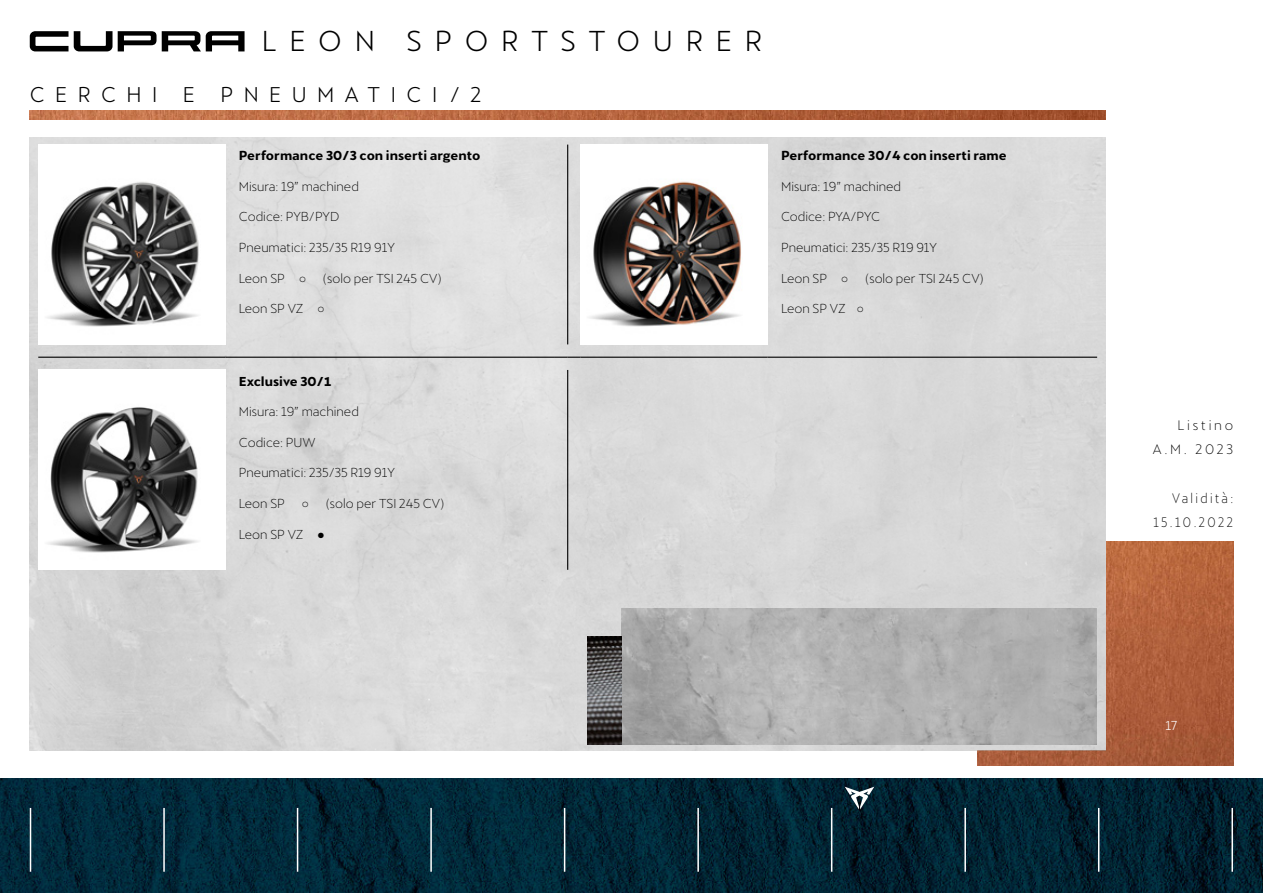
<style>
.page{position:relative;width:1263px;height:893px;background:#fff}
.page>*{position:absolute;margin:0;border:0;box-sizing:border-box;transform-origin:0 0}
.t1{font:28.35px "Cupra";letter-spacing:.45em;color:#000}
.t2{font:21px "Cupra";letter-spacing:.5em;color:#000}
.t3{font:300 13.5px/24px "Cupra";letter-spacing:.2em;color:#000;text-align:right;scale:.9 1}
.t4{font:300 13.5px/24px "Cupra";letter-spacing:.2em;color:#000;text-align:right}
.t5{font:300 12.75px "Cupra";color:#000}
.t6{font:700 12.75px "Cupra";color:#000}
.t7{font:12.75px "Cupra";color:#fff}
.s1{font-family:"Arial";font-weight:400}
</style>
<div class="page">
<img style="left:977px;top:542px;width:256px;height:223px">
<img style="left:30px;top:111px;width:1076px;height:8px">
<img style="left:30px;top:138px;width:1076px;height:612px">
<img style="left:622px;top:608px;width:474px;height:136px">
<img style="left:587px;top:636px;width:35px;height:108px">
<img style="left:0;top:778px;width:1263px;height:115px">
<hr style="left:30px;top:808px;width:1px;height:64px;background:#fff">
<hr style="left:163px;top:808px;width:2px;height:64px;background:#fff">
<hr style="left:297px;top:808px;width:1px;height:64px;background:#fff">
<hr style="left:430px;top:808px;width:2px;height:64px;background:#fff">
<hr style="left:564px;top:808px;width:1px;height:64px;background:#fff">
<hr style="left:697px;top:808px;width:2px;height:64px;background:#fff">
<hr style="left:831px;top:808px;width:1px;height:64px;background:#fff">
<hr style="left:964px;top:808px;width:2px;height:64px;background:#fff">
<hr style="left:1098px;top:808px;width:1px;height:64px;background:#fff">
<hr style="left:1231px;top:808px;width:2px;height:64px;background:#fff">
<svg style="left:845px;top:787px;width:29px;height:22px"></svg>
<svg style="left:30px;top:31px;width:215px;height:20px"></svg>
<hr style="left:567px;top:145px;width:1px;height:199px;background:#000">
<hr style="left:38px;top:357px;width:187px;height:1px;background:#000">
<hr style="left:225px;top:357px;width:330px;height:1px;background:#000">
<svg style="left:555px;top:357px;width:25px;height:1px"></svg>
<hr style="left:580px;top:357px;width:187px;height:1px;background:#000">
<hr style="left:767px;top:357px;width:330px;height:1px;background:#000">
<hr style="left:567px;top:370px;width:1px;height:200px;background:#000">
<img style="left:38px;top:145px;width:187px;height:199px">
<img style="left:580px;top:145px;width:187px;height:199px">
<img style="left:38px;top:370px;width:187px;height:200px">
<h1 class="t1" style="left:262px;top:16px;width:502px">LEON SPORTSTOURER</h1>
<h2 class="t2" style="left:30px;top:76px;width:453px">CERCHI E PNEUMATICI/2</h2>
<p class="t6" style="left:239px;top:148px;width:243px">Performance 30/3 con inserti argento</p>
<p class="t5" style="left:239px;top:175px;width:122px">Misura: 19” machined</p>
<p class="t5" style="left:239px;top:206px;width:102px">Codice: PYB/PYD</p>
<p class="t5" style="left:239px;top:236px;width:157px">Pneumatici: 235/35 R19 91Y</p>
<p class="t5" style="left:239px;top:267px;width:69px">Leon SP <span class="s1">○</span></p>
<p class="t5" style="left:323px;top:267px;width:120px">(solo per TSI 245 CV)</p>
<p class="t5" style="left:239px;top:297px;width:88px">Leon SP VZ <span class="s1">○</span></p>
<p class="t6" style="left:781px;top:148px;width:227px">Performance 30/4 con inserti rame</p>
<p class="t5" style="left:781px;top:175px;width:122px">Misura: 19” machined</p>
<p class="t5" style="left:781px;top:206px;width:101px">Codice: PYA/PYC</p>
<p class="t5" style="left:781px;top:236px;width:157px">Pneumatici: 235/35 R19 91Y</p>
<p class="t5" style="left:781px;top:267px;width:69px">Leon SP <span class="s1">○</span></p>
<p class="t5" style="left:865px;top:267px;width:120px">(solo per TSI 245 CV)</p>
<p class="t5" style="left:781px;top:297px;width:85px">Leon SP VZ <span class="s1">○</span></p>
<p class="t6" style="left:239px;top:374px;width:94px">Exclusive 30/1</p>
<p class="t5" style="left:239px;top:400px;width:122px">Misura: 19” machined</p>
<p class="t5" style="left:239px;top:431px;width:78px">Codice: PUW</p>
<p class="t5" style="left:239px;top:461px;width:157px">Pneumatici: 235/35 R19 91Y</p>
<p class="t5" style="left:239px;top:492px;width:48px">Leon SP</p>
<p class="t5" style="left:301px;top:492px;width:144px"><span class="s1">○</span> (solo per TSI 245 CV)</p>
<p class="t5" style="left:239px;top:523px;width:88px">Leon SP VZ <span class="s1">●</span></p>
<p class="t4" style="left:1153px;top:411px;width:82px">Listino<br>A.M. 2023</p>
<p class="t3" style="left:1153px;top:484px;width:90px">Validità:<br>15.10.2022</p>
<p class="t7" style="left:1165px;top:714px;width:13px">17</p>
</div>
